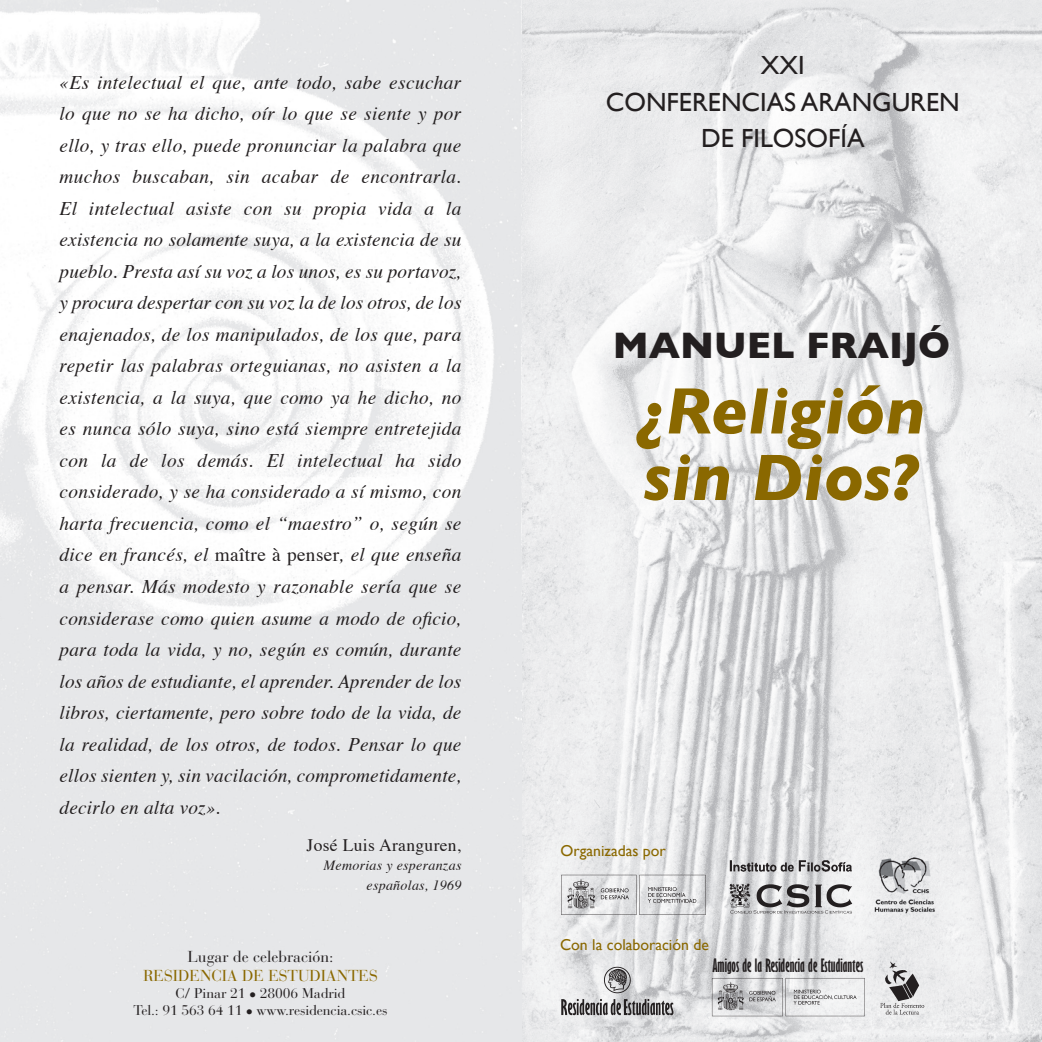
<style>
.page{position:relative;width:1042px;height:1042px;background:#fff}
.page>*{position:absolute;margin:0;border:0;box-sizing:border-box;transform-origin:0 0}
.t1{font:italic 700 66.5px/66.5px "Gill Sans";color:#8a6800}
.t2{font:700 37.62px "Gill Sans";color:#231f20}
.t3{font:26.25px/36.8px "Gill Sans";color:#231f20;text-align:center}
.t4{font:italic 19.25px/31.5px "Times";letter-spacing:.01em;color:#231f20;text-align:justify}
.t5{font:17.5px "Times";letter-spacing:.02em;color:#231f20}
.t6{font:700 expanded 16.97px "Gill Sans";color:#231f20}
.t7{font:15.75px "Gill Sans";color:#8a6800}
.t8{font:15.75px "Bauer Bodoni";color:#8a6800}
.t9{font:15.75px "Bauer Bodoni";color:#231f20}
.t10{font:14px "Bauer Bodoni";letter-spacing:-.01em;color:#231f20}
.t11{font:italic 14px "Times";letter-spacing:.02em;color:#231f20}
.s1{font-style:normal}
</style>
<div class="page">
<img style="left:0;top:0;width:1042px;height:1042px">
<img style="left:877px;top:960px;width:49px;height:56px">
<svg style="left:561px;top:999px;width:112px;height:16px"></svg>
<svg style="left:604px;top:967px;width:27px;height:26px"></svg>
<img style="left:561px;top:874px;width:146px;height:41px">
<img style="left:711px;top:978px;width:154px;height:38px">
<img style="left:729px;top:882px;width:124px;height:32px">
<img style="left:871px;top:856px;width:67px;height:58px">
<img style="left:729px;top:858px;width:124px;height:16px">
<p class="t4" style="left:60px;top:65px;width:403px">«Es intelectual el que, ante todo, sabe escuchar lo que no se ha dicho, oír lo que se siente y por ello, y tras ello, puede pronunciar la palabra que muchos buscaban, sin acabar de encontrarla.<br>El intelectual asiste con su propia vida a la existencia no solamente suya, a la existencia de su pueblo. Presta así su voz a los unos, es su portavoz, y procura despertar con su voz la de los otros, de los enajenados, de los manipulados, de los que, para repetir las palabras orteguianas, no asisten a la existencia, a la suya, que como ya he dicho, no es nunca sólo suya, sino está siempre entretejida con la de los demás. El intelectual ha sido considerado, y se ha considerado a sí mismo, con harta frecuencia, como el “maestro” o, según se dice en francés, el <span class="s1">maître à penser</span>, el que enseña a pensar. Más modesto y razonable sería que se considerase como quien asume a modo de oficio, para toda la vida, y no, según es común, durante los años de estudiante, el aprender. Aprender de los libros, ciertamente, pero sobre todo de la vida, de la realidad, de los otros, de todos. Pensar lo que ellos sienten y, sin vacilación, comprometidamente, decirlo en alta voz».</p>
<p class="t5" style="left:306px;top:829px;width:156px">José Luis Aranguren,</p>
<p class="t11" style="left:324px;top:853px;width:139px">Memorias y esperanzas</p>
<p class="t11" style="left:366px;top:872px;width:96px">españolas, 1969</p>
<p class="t9" style="left:187px;top:947px;width:148px">Lugar de celebración:</p>
<p class="t8" style="left:143px;top:966px;width:236px">RESIDENCIA DE ESTUDIANTES</p>
<p class="t10" style="left:176px;top:985px;width:171px">C/ Pinar 21 ● 28006 Madrid</p>
<p class="t10" style="left:133px;top:1001px;width:256px">Tel.: 91 563 64 11 ● www.residencia.csic.es</p>
<p class="t3" style="left:761px;top:47px;width:45px">XXI</p>
<p class="t3" style="left:606px;top:83px;width:355px">CONFERENCIAS ARANGUREN<br>DE FILOSOFÍA</p>
<p class="t2" style="left:613px;top:323px;width:339px">MANUEL FRAIJÓ</p>
<p class="t1" style="left:637px;top:377px;width:289px">¿Religión sin Dios?</p>
<p class="t7" style="left:560px;top:841px;width:107px">Organizadas por</p>
<p class="t7" style="left:560px;top:936px;width:150px">Con la colaboración de</p>
<p class="t6" style="left:712px;top:955px;width:153px">Amigos de la Residencia de Estudiantes</p>
</div>
